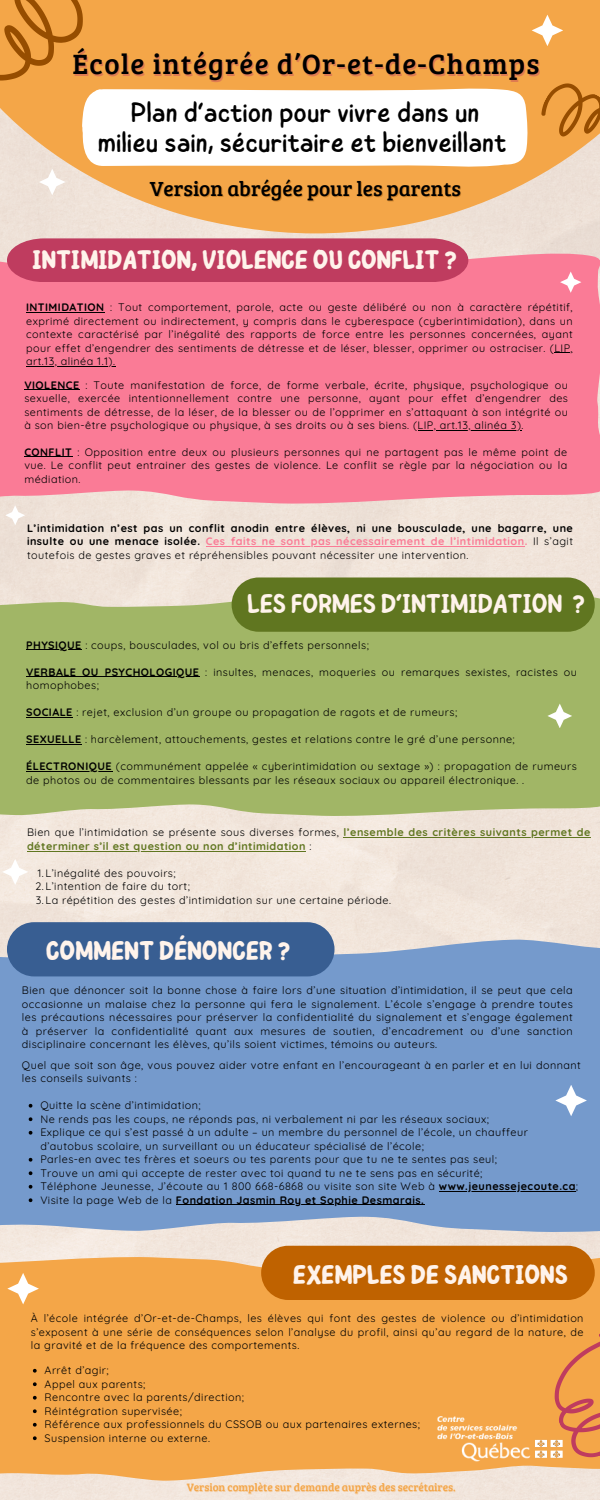
<style>
.page{position:relative;width:600px;height:1500px;background:#fff}
.page>*{position:absolute;margin:0;border:0;box-sizing:border-box;transform-origin:0 0}
.t1{font:28.8px "Bree Serif";letter-spacing:.04em;color:#000}
.t2{font:27.8px/30px "Childos Arabic";color:#000;text-align:center}
.t3{font:700 27.2px "Childos Arabic";letter-spacing:-.035em;color:#fff3eb}
.t4{font:600 27.2px "Childos Arabic";letter-spacing:-.035em;color:#fff3eb}
.t5{font:700 26.9px "Childos Arabic";letter-spacing:-.035em;color:#fff3eb}
.t6{font:21.1px "Bree Serif";color:#000}
.t7{font:11.1px "Bree Serif";color:#f4a648}
.t8{font:10.8px/13.5px "Quicksand";letter-spacing:.04em;color:#000;text-align:justify}
.t9{font:700 10.8px/13.5px "Quicksand";letter-spacing:.04em;color:#000}
.t10{font:700 10.8px "Quicksand";letter-spacing:.04em;color:#607620}
.s1{font-weight:700}
.s2{font-weight:700;color:#fa7b96}
.s3{font-weight:700;color:#607620}
.s4{font-weight:400;color:#000}
.s5{font-weight:400}
</style>
<div class="page">
<div style="left:0;top:233px;width:600px;height:1267px;background:#f1e5da"></div>
<div style="left:0;top:592px;width:600px;height:225px;background:#a1b666"></div>
<svg style="left:0;top:1256px;width:600px;height:228px;background:#f3aa52"></svg>
<div style="left:0;top:935px;width:600px;height:299px;background:#759acc"></div>
<svg style="left:0;top:0;width:600px;height:233px;background:#f2b265"></svg>
<div style="left:0;top:249px;width:600px;height:256px;background:#fa7b96"></div>
<div style="left:7px;top:922px;width:327px;height:54px;background:#385e92;border-radius:27px"></div>
<div style="left:7px;top:238px;width:461px;height:44px;background:#bf3c5f"></div>
<div style="left:232px;top:577px;width:363px;height:55px;background:#607620;border-radius:27px"></div>
<div style="left:261px;top:1246px;width:334px;height:54px;background:#bf6200;border-radius:27px"></div>
<svg style="left:519px;top:74px;width:81px;height:127px;background:#e9b170"></svg>
<svg style="left:0;top:0;width:97px;height:119px;background:#e5983d"></svg>
<svg style="left:0;top:1469px;width:66px;height:31px;background:#f1dac4"></svg>
<svg style="left:533px;top:1328px;width:67px;height:138px;background:#ed984a"></svg>
<svg style="left:532px;top:15px;width:31px;height:31px"></svg>
<svg style="left:39px;top:169px;width:27px;height:26px"></svg>
<svg style="left:7px;top:1273px;width:32px;height:31px"></svg>
<svg style="left:555px;top:1085px;width:32px;height:31px"></svg>
<svg style="left:2px;top:859px;width:26px;height:26px"></svg>
<svg style="left:547px;top:704px;width:25px;height:24px"></svg>
<svg style="left:82px;top:87px;width:446px;height:82px"></svg>
<hr style="left:24px;top:457px;width:48px;height:1px;background:#000">
<hr style="left:24px;top:389px;width:56px;height:1px;background:#000">
<hr style="left:418px;top:430px;width:104px;height:1px;background:#000">
<hr style="left:26px;top:312px;width:79px;height:1px;background:#000">
<svg style="left:554px;top:352px;width:19px;height:1px"></svg>
<hr style="left:26px;top:366px;width:90px;height:1px;background:#000">
<hr style="left:343px;top:837px;width:248px;height:1px;background:#607620">
<hr style="left:27px;top:851px;width:279px;height:1px;background:#607620">
<hr style="left:26px;top:649px;width:56px;height:1px;background:#000">
<hr style="left:26px;top:676px;width:174px;height:1px;background:#000">
<hr style="left:26px;top:717px;width:47px;height:1px;background:#000">
<hr style="left:26px;top:744px;width:56px;height:1px;background:#000">
<hr style="left:26px;top:771px;width:86px;height:1px;background:#000">
<svg style="left:560px;top:272px;width:21px;height:21px"></svg>
<svg style="left:29px;top:1104px;width:3px;height:4px"></svg>
<svg style="left:29px;top:1117px;width:3px;height:4px"></svg>
<svg style="left:29px;top:1131px;width:3px;height:4px"></svg>
<svg style="left:29px;top:1158px;width:3px;height:4px"></svg>
<svg style="left:29px;top:1171px;width:3px;height:4px"></svg>
<svg style="left:29px;top:1185px;width:3px;height:4px"></svg>
<hr style="left:439px;top:1191px;width:137px;height:1px;background:#000">
<svg style="left:29px;top:1198px;width:3px;height:4px"></svg>
<hr style="left:176px;top:1204px;width:248px;height:1px;background:#000">
<svg style="left:33px;top:1369px;width:4px;height:4px"></svg>
<svg style="left:33px;top:1382px;width:4px;height:4px"></svg>
<svg style="left:33px;top:1396px;width:4px;height:4px"></svg>
<svg style="left:33px;top:1409px;width:4px;height:4px"></svg>
<svg style="left:33px;top:1423px;width:4px;height:4px"></svg>
<svg style="left:33px;top:1436px;width:4px;height:4px"></svg>
<img style="left:425px;top:1404px;width:149px;height:65px">
<hr style="left:206px;top:546px;width:319px;height:1px;background:#fa7b96">
<svg style="left:5px;top:505px;width:20px;height:20px"></svg>
<h2 class="t1" style="left:73px;top:43px;width:468px">École intégrée d’Or-et-de-Champs</h2>
<h2 class="t2" style="left:98px;top:98px;width:410px">Plan d’action pour vivre dans un milieu sain, sécuritaire et bienveillant</h2>
<p class="t6" style="left:150px;top:173px;width:313px">Version abrégée pour les parents</p>
<p class="t5" style="left:32px;top:240px;width:427px">INTIMIDATION, VIOLENCE OU CONFLIT ?</p>
<p class="t8" style="left:26px;top:300px;width:548px"><span class="s1">INTIMIDATION</span> : Tout comportement, parole, acte ou geste délibéré ou non à caractère répétitif, exprimé directement ou indirectement, y compris dans le cyberespace (cyberintimidation), dans un contexte caractérisé par l’inégalité des rapports de force entre les personnes concernées, ayant pour effet d’engendrer des sentiments de détresse et de léser, blesser, opprimer ou ostraciser. (LIP,</p>
<p class="t8" style="left:26px;top:354px;width:90px">art.13, alinéa 1.1).</p>
<h1 class="t8" style="left:24px;top:378px;width:545px"><span class="s1">VIOLENCE</span> : Toute manifestation de force, de forme verbale, écrite, physique, psychologique ou sexuelle, exercée intentionnellement contre une personne, ayant pour effet d’engendrer des sentiments de détresse, de la léser, de la blesser ou de l’opprimer en s’attaquant à son intégrité ou à son bien-être psychologique ou physique, à ses droits ou à ses biens. (LIP, art.13, alinéa 3).</h1>
<h3 class="t8" style="left:24px;top:445px;width:544px"><span class="s1">CONFLIT</span> : Opposition entre deux ou plusieurs personnes qui ne partagent pas le même point de vue. Le conflit peut entrainer des gestes de violence. Le conflit se règle par la négociation ou la médiation.</h3>
<p class="t9" style="left:27px;top:521px;width:547px">L’intimidation n’est pas un conflit anodin entre élèves, ni une bousculade, une bagarre, une insulte ou une menace isolée.</p>
<p class="t8" style="left:27px;top:534px;width:547px;text-indent:179px"><span class="s2">Ces faits ne sont pas nécessairement de l’intimidation.</span> Il s’agit toutefois de gestes graves et répréhensibles pouvant nécessiter une intervention.</p>
<p class="t4" style="left:247px;top:584px;width:340px">LES FORMES D’INTIMIDATION ?</p>
<p class="t8" style="left:26px;top:638px;width:344px"><span class="s1">PHYSIQUE</span> : coups, bousculades, vol ou bris d’effets personnels;</p>
<p class="t8" style="left:26px;top:665px;width:552px"><span class="s1">VERBALE OU PSYCHOLOGIQUE</span> : insultes, menaces, moqueries ou remarques sexistes, racistes ou homophobes;</p>
<p class="t8" style="left:26px;top:705px;width:433px"><span class="s1">SOCIALE</span> : rejet, exclusion d’un groupe ou propagation de ragots et de rumeurs;</p>
<p class="t8" style="left:26px;top:732px;width:490px"><span class="s1">SEXUELLE</span> : harcèlement, attouchements, gestes et relations contre le gré d’une personne;</p>
<p class="t8" style="left:26px;top:759px;width:552px"><span class="s1">ÉLECTRONIQUE</span> (communément appelée « cyberintimidation ou sextage ») : propagation de rumeurs de photos ou de commentaires blessants par les réseaux sociaux ou appareil électronique. .</p>
<h1 class="t8" style="left:27px;top:826px;width:565px">Bien que l’intimidation se présente sous diverses formes, <span class="s3">l’ensemble des critères suivants permet de</span></h1>
<p class="t10" style="left:27px;top:839px;width:286px">déterminer s’il est question ou non d’intimidation <span class="s4">:</span></p>
<p class="t8" style="left:38px;top:866px;width:140px">1.L’inégalité des pouvoirs;</p>
<p class="t8" style="left:36px;top:880px;width:156px">2.L’intention de faire du tort;</p>
<p class="t8" style="left:36px;top:893px;width:357px">3.La répétition des gestes d’intimidation sur une certaine période.</p>
<p class="t3" style="left:46px;top:931px;width:246px">COMMENT DÉNONCER ?</p>
<h1 class="t8" style="left:22px;top:983px;width:552px">Bien que dénoncer soit la bonne chose à faire lors d’une situation d’intimidation, il se peut que cela occasionne un malaise chez la personne qui fera le signalement. L’école s’engage à prendre toutes les précautions nécessaires pour préserver la confidentialité du signalement et s’engage également à préserver la confidentialité quant aux mesures de soutien, d’encadrement ou d’une sanction disciplinaire concernant les élèves, qu’ils soient victimes, témoins ou auteurs.</h1>
<p class="t8" style="left:22px;top:1058px;width:560px">Quel que soit son âge, vous pouvez aider votre enfant en l’encourageant à en parler et en lui donnant les conseils suivants :</p>
<p class="t8" style="left:40px;top:1098px;width:162px">Quitte la scène d’intimidation;</p>
<p class="t8" style="left:40px;top:1112px;width:450px">Ne rends pas les coups, ne réponds pas, ni verbalement ni par les réseaux sociaux;</p>
<p class="t8" style="left:40px;top:1125px;width:489px">Explique ce qui s’est passé à un adulte – un membre du personnel de l’école, un chauffeur d’autobus scolaire, un surveillant ou un éducateur spécialisé de l’école;</p>
<p class="t8" style="left:40px;top:1152px;width:458px">Parles-en avec tes frères et soeurs ou tes parents pour que tu ne te sentes pas seul;</p>
<p class="t8" style="left:40px;top:1166px;width:444px">Trouve un ami qui accepte de rester avec toi quand tu ne te sens pas en sécurité;</p>
<p class="t8" style="left:40px;top:1179px;width:539px">Téléphone Jeunesse, J’écoute au 1 800 668-6868 ou visite son site Web à <span class="s1">www.jeunessejecoute.ca</span>;</p>
<p class="t9" style="left:40px;top:1193px;width:385px"><span class="s5">Visite la page Web de la</span> Fondation Jasmin Roy et Sophie Desmarais.</p>
<h1 class="t3" style="left:293px;top:1256px;width:277px">EXEMPLES DE SANCTIONS</h1>
<p class="t8" style="left:31px;top:1311px;width:554px">À l’école intégrée d’Or-et-de-Champs, les élèves qui font des gestes de violence ou d’intimidation s’exposent à une série de conséquences selon l’analyse du profil, ainsi qu’au regard de la nature, de la gravité et de la fréquence des comportements.</p>
<p class="t8" style="left:45px;top:1363px;width:66px">Arrêt d’agir;</p>
<p class="t8" style="left:45px;top:1377px;width:102px">Appel aux parents;</p>
<p class="t8" style="left:45px;top:1390px;width:201px">Rencontre avec la parents/direction;</p>
<p class="t8" style="left:45px;top:1404px;width:139px">Réintégration supervisée;</p>
<p class="t8" style="left:45px;top:1417px;width:377px">Référence aux professionnels du CSSOB ou aux partenaires externes;</p>
<p class="t8" style="left:45px;top:1431px;width:167px">Suspension interne ou externe.</p>
<p class="t7" style="left:187px;top:1479px;width:270px">Version complète sur demande auprès des secrétaires.</p>
</div>
